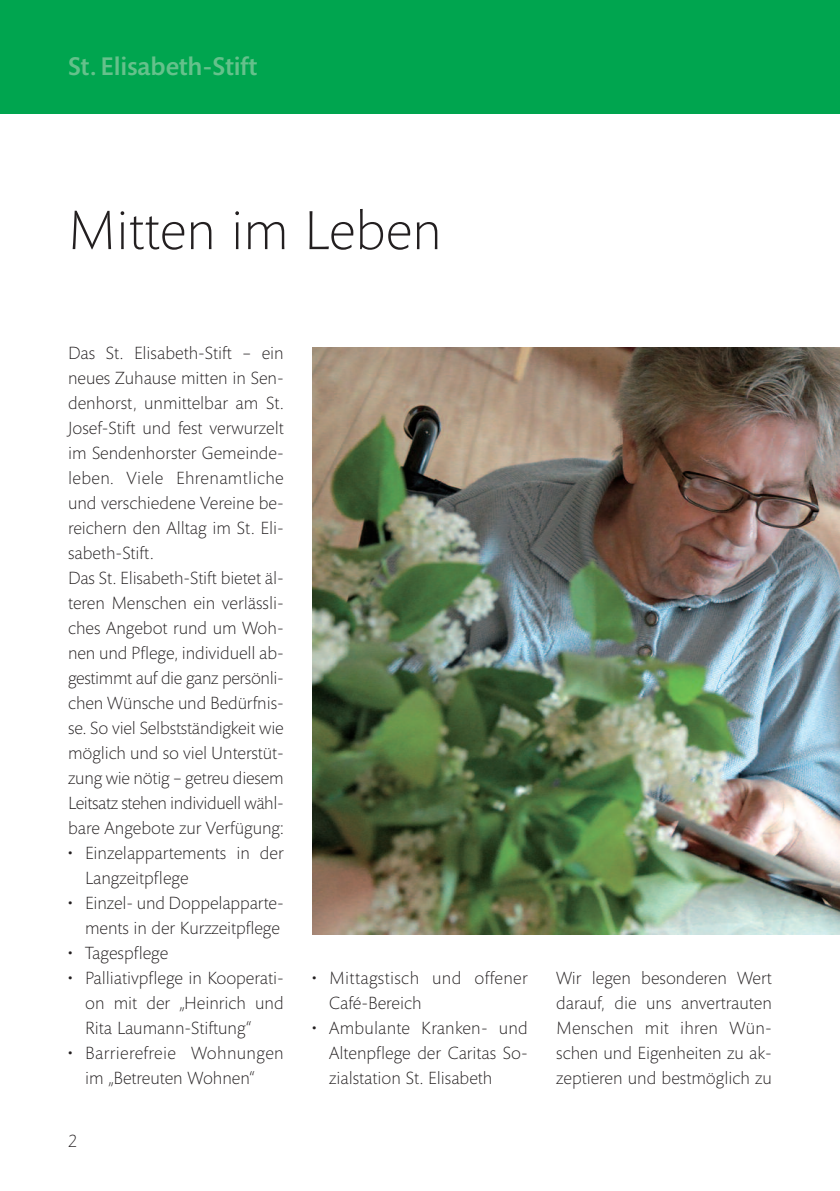
<style>
.page{position:relative;width:840px;height:1191px;background:#fff}
.page>*{position:absolute;margin:0;border:0;box-sizing:border-box;transform-origin:0 0}
.t1{font:300 56px "Mundo Sans Pro";color:#231f20}
.t2{font:500 26px "Mundo Sans Pro";color:#65c18b}
.t3{font:300 18px/25px "Mundo Sans Pro";color:#231f20}
.t4{font:300 18px/25px "Mundo Sans Pro";letter-spacing:.02em;color:#231f20}
</style>
<div class="page">
<div style="left:0;top:0;width:839px;height:113px;background:#00a54f"></div>
<img style="left:312px;top:347px;width:527px;height:587px">
<h2 class="t2" style="left:68px;top:57px;width:190px">St. Elisabeth-Stift</h2>
<h1 class="t1" style="left:67px;top:209px;width:376px">Mitten im Leben</h1>
<p class="t3" style="left:68px;top:342px;width:217px">Das St. Elisabeth-Stift – ein neues Zuhause mitten in Sen&shy;denhorst, unmittelbar am St.<br>Josef-Stift und fest verwurzelt im Sendenhorster Gemeinde&shy;leben. Viele Ehrenamtliche und verschiedene Vereine be&shy;reichern den Alltag im St. Eli&shy;sabeth-Stift.<br>Das St. Elisabeth-Stift bietet äl&shy;teren Menschen ein verlässli&shy;ches Angebot rund um Woh&shy;nen und Pflege, individuell ab&shy;gestimmt auf die ganz persönli&shy;chen Wünsche und Bedürfnis&shy;se. So viel Selbstständigkeit wie möglich und so viel Unterstüt&shy;zung wie nötig – getreu diesem<br>Leitsatz stehen individuell wähl&shy;bare Angebote zur Verfügung:</p>
<p class="t3" style="left:85px;top:842px;width:200px;text-indent:-17px">• Einzelappartements in der<br>Langzeitpflege</p>
<p class="t3" style="left:68px;top:892px;width:217px;text-align:right">• Einzel- und Doppelapparte&shy;ments in der Kurzzeitpflege</p>
<p class="t3" style="left:68px;top:942px;width:102px">• Tagespflege</p>
<p class="t3" style="left:85px;top:967px;width:200px;text-align:justify;text-indent:-17px">• Palliativpflege in Kooperati&shy;on mit der „Heinrich und Rita Laumann-Stiftung“</p>
<p class="t3" style="left:85px;top:1042px;width:200px;text-indent:-17px">• Barrierefreie Wohnungen im „Betreuten Wohnen“</p>
<p class="t3" style="left:68px;top:1130px;width:11px">2</p>
<p class="t4" style="left:329px;top:967px;width:200px;text-indent:-17px">• Mittagstisch und offener<br>Café-Bereich</p>
<p class="t3" style="left:329px;top:1017px;width:200px;text-align:justify;text-indent:-17px">• Ambulante Kranken- und Altenpflege der Caritas So&shy;zialstation St. Elisabeth</p>
<p class="t3" style="left:556px;top:967px;width:217px;text-align:justify">Wir legen besonderen Wert darauf, die uns anvertrauten Menschen mit ihren Wün&shy;schen und Eigenheiten zu ak&shy;zeptieren und bestmöglich zu</p>
</div>
